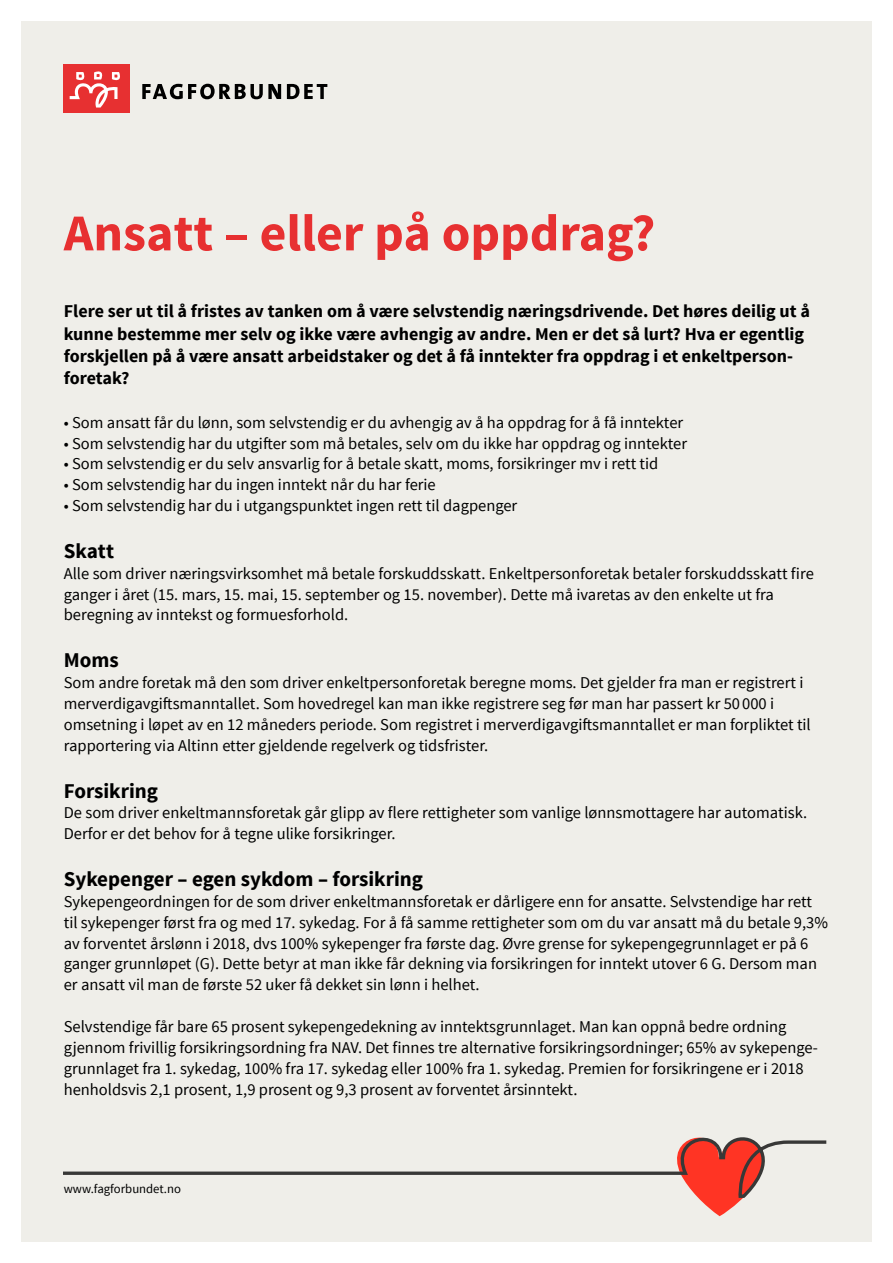
<style>
.page{position:relative;width:893px;height:1263px;background:#fff}
.page>*{position:absolute;margin:0;border:0;box-sizing:border-box;transform-origin:0 0}
.t1{font:700 51.75px "Source Sans Pro";color:#e73031}
.tit2{font:700 21px "Source Sans Pro";color:#000}
.t2{font:700 18px/22.4px "Source Sans Pro";color:#000}
.g1{font:16.5px/20.9px "Source Sans Pro";color:#000}
.t3{font:12.75px "Source Sans Pro";color:#000}
</style>
<div class="page">
<div style="left:21px;top:21px;width:851px;height:1221px;background:#efeee9"></div>
<div style="left:64px;top:64px;width:66px;height:49px;background:#e73031"></div>
<svg style="left:142px;top:84px;width:139px;height:15px"></svg>
<svg style="left:287px;top:84px;width:40px;height:15px"></svg>
<svg style="left:70px;top:71px;width:50px;height:37px"></svg>
<svg style="left:699px;top:1199px;width:43px;height:17px"></svg>
<svg style="left:64px;top:1137px;width:763px;height:62px"></svg>
<p class="t1" style="left:64px;top:200px;width:593px">Ansatt – eller på oppdrag?</p>
<p class="t2" style="left:64px;top:301px;width:748px">Flere ser ut til å fristes av tanken om å være selvstendig næringsdrivende. Det høres deilig ut å kunne bestemme mer selv og ikke være avhengig av andre. Men er det så lurt? Hva er egentlig forskjellen på å være ansatt arbeidstaker og det å få inntekter fra oppdrag i et enkeltperson&shy;foretak?</p>
<p class="g1" style="left:64px;top:412px;width:621px">• Som ansatt får du lønn, som selvstendig er du avhengig av å ha oppdrag for å få inntekter</p>
<p class="g1" style="left:64px;top:433px;width:625px">• Som selvstendig har du utgifter som må betales, selv om du ikke har oppdrag og inntekter</p>
<p class="g1" style="left:64px;top:454px;width:596px">• Som selvstendig er du selv ansvarlig for å betale skatt, moms, forsikringer mv i rett tid</p>
<p class="g1" style="left:64px;top:475px;width:374px">• Som selvstendig har du ingen inntekt når du har ferie</p>
<p class="g1" style="left:64px;top:495px;width:455px">• Som selvstendig har du i utgangspunktet ingen rett til dagpenger</p>
<p class="tit2" style="left:64px;top:537px;width:52px">Skatt</p>
<p class="g1" style="left:64px;top:563px;width:752px">Alle som driver næringsvirksomhet må betale forskuddsskatt. Enkeltpersonforetak betaler forskuddsskatt fire ganger i året (15. mars, 15. mai, 15. september og 15. november). Dette må ivaretas av den enkelte ut fra beregning av inntekst og formuesforhold.</p>
<p class="tit2" style="left:64px;top:647px;width:56px">Moms</p>
<p class="g1" style="left:64px;top:672px;width:749px">Som andre foretak må den som driver enkeltpersonforetak beregne moms. Det gjelder fra man er registrert i merverdigavgiftsmanntallet. Som hovedregel kan man ikke registrere seg før man har passert kr 50 000 i omsetning i løpet av en 12 måneders periode. Som registret i merverdigavgiftsmanntallet er man forpliktet til rapportering via Altinn etter gjeldende regelverk og tidsfrister.</p>
<p class="tit2" style="left:64px;top:777px;width:96px">Forsikring</p>
<p class="g1" style="left:64px;top:803px;width:745px">De som driver enkeltmannsforetak går glipp av flere rettigheter som vanlige lønnsmottagere har automatisk.<br>Derfor er det behov for å tegne ulike forsikringer.</p>
<p class="tit2" style="left:64px;top:865px;width:361px">Sykepenger – egen sykdom – forsikring</p>
<p class="g1" style="left:64px;top:891px;width:766px">Sykepengeordningen for de som driver enkeltmannsforetak er dårligere enn for ansatte. Selvstendige har rett til sykepenger først fra og med 17. sykedag. For å få samme rettigheter som om du var ansatt må du betale 9,3% av forventet årslønn i 2018, dvs 100% sykepenger fra første dag. Øvre grense for sykepengegrunnlaget er på 6 ganger grunnløpet (G). Dette betyr at man ikke får dekning via forsikringen for inntekt utover 6 G. Dersom man er ansatt vil man de første 52 uker få dekket sin lønn i helhet.</p>
<p class="g1" style="left:64px;top:1016px;width:756px">Selvstendige får bare 65 prosent sykepengedekning av inntektsgrunnlaget. Man kan oppnå bedre ordning gjennom frivillig forsikringsordning fra NAV. Det finnes tre alternative forsikringsordninger; 65% av sykepenge&shy;grunnlaget fra 1. sykedag, 100% fra 17. sykedag eller 100% fra 1. sykedag. Premien for forsikringene er i 2018 henholdsvis 2,1 prosent, 1,9 prosent og 9,3 prosent av forventet årsinntekt.</p>
<p class="t3" style="left:64px;top:1181px;width:119px">www.fagforbundet.no</p>
</div>
